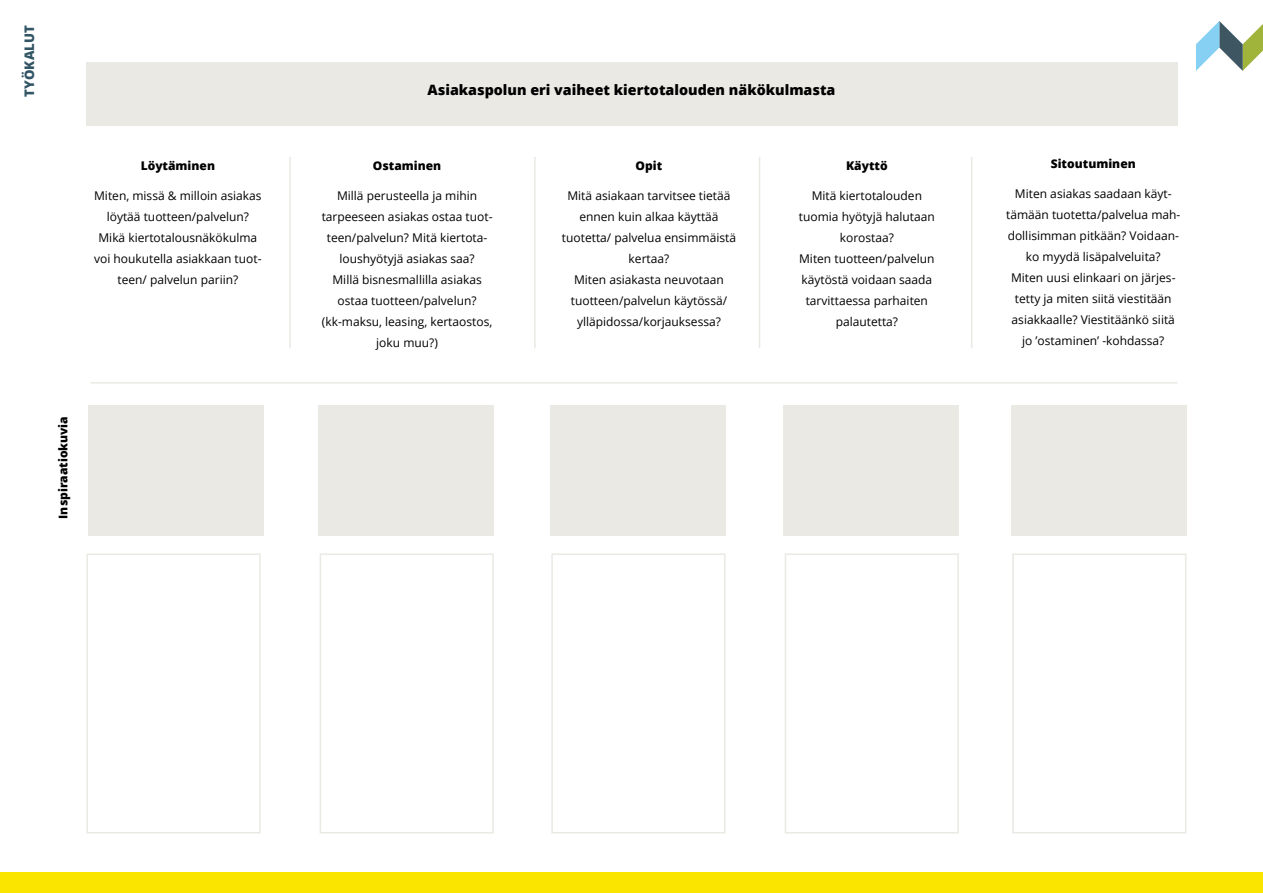
<style>
.page{position:relative;width:1263px;height:893px;background:#fff}
.page>*{position:absolute;margin:0;border:0;box-sizing:border-box;transform-origin:0 0}
.t1{font:800 14.25px "Open Sans";color:#000}
.t2{font:800 13.2px "Open Sans";color:#325565}
.t3{font:12px/21px "Open Sans";color:#000;text-align:center}
.t4{font:800 12px "Open Sans";color:#000}
</style>
<div class="page">
<div style="left:88px;top:405px;width:176px;height:131px;background:#eae9e3"></div>
<div style="left:319px;top:405px;width:175px;height:131px;background:#eae9e3"></div>
<div style="left:550px;top:405px;width:175px;height:131px;background:#eae9e3"></div>
<div style="left:784px;top:405px;width:175px;height:131px;background:#eae9e3"></div>
<div style="left:1011px;top:405px;width:175px;height:131px;background:#eae9e3"></div>
<div style="left:86px;top:553px;width:175px;height:280px;border:2px solid #eae9e3"></div>
<div style="left:320px;top:553px;width:174px;height:280px;border:2px solid #eae9e3"></div>
<div style="left:551px;top:553px;width:174px;height:280px;border:2px solid #eae9e3"></div>
<div style="left:785px;top:553px;width:174px;height:280px;border:2px solid #eae9e3"></div>
<div style="left:1012px;top:553px;width:174px;height:280px;border:2px solid #eae9e3"></div>
<div style="left:86px;top:62px;width:1091px;height:63px;background:#eae9e3"></div>
<hr style="left:534px;top:157px;width:2px;height:191px;background:#eae9e3">
<hr style="left:91px;top:382px;width:1086px;height:2px;background:#eae9e3">
<hr style="left:289px;top:157px;width:2px;height:191px;background:#eae9e3">
<hr style="left:759px;top:157px;width:1px;height:191px;background:#eae9e3">
<hr style="left:971px;top:157px;width:1px;height:191px;background:#eae9e3">
<div style="left:0;top:872px;width:1263px;height:21px;background:#f9e500"></div>
<svg style="left:1196px;top:21px;width:67px;height:50px"></svg>
<p class="t2" style="left:19px;top:97px;width:73px;rotate:-90deg">TYÖKALUT</p>
<p class="t4" style="left:141px;top:156px;width:76px">Löytäminen</p>
<p class="t3" style="left:94px;top:185px;width:169px">Miten, missä &amp; milloin asiakas löytää tuotteen/palvelun?<br>Mikä kiertotalousnäkökulma voi houkutella asiakkaan tuot&shy;teen/ palvelun pariin?</p>
<p class="t4" style="left:54px;top:519px;width:104px;rotate:-90deg">Inspiraatiokuvia</p>
<p class="t1" style="left:427px;top:79px;width:410px">Asiakaspolun eri vaiheet kiertotalouden näkökulmasta</p>
<p class="t4" style="left:373px;top:157px;width:70px">Ostaminen</p>
<p class="t3" style="left:322px;top:185px;width:172px">Millä perusteella ja mihin tarpeeseen asiakas ostaa tuot&shy;teen/palvelun? Mitä kiertota&shy;loushyötyjä asiakas saa?<br>Millä bisnesmallilla asiakas ostaa tuotteen/palvelun? (kk-maksu, leasing, kertaostos, joku muu?)</p>
<p class="t4" style="left:636px;top:157px;width:28px">Opit</p>
<p class="t3" style="left:562px;top:185px;width:176px">Mitä asiakaan tarvitsee tietää ennen kuin alkaa käyttää tuotetta/ palvelua ensimmäistä kertaa?<br>Miten asiakasta neuvotaan tuotteen/palvelun käytössä/ ylläpidossa/korjauksessa?</p>
<p class="t4" style="left:846px;top:157px;width:43px">Käyttö</p>
<p class="t3" style="left:799px;top:185px;width:138px">Mitä kiertotalouden tuomia hyötyjä halutaan korostaa?<br>Miten tuotteen/palvelun käytöstä voidaan saada tarvittaessa parhaiten palautetta?</p>
<p class="t4" style="left:1051px;top:154px;width:86px">Sitoutuminen</p>
<p class="t3" style="left:1006px;top:182px;width:176px">Miten asiakas saadaan käyt&shy;tämään tuotetta/palvelua mah&shy;dollisimman pitkään? Voidaan&shy;ko myydä lisäpalveluita?<br>Miten uusi elinkaari on järjes&shy;tetty ja miten siitä viestitään asiakkaalle? Viestitäänkö siitä jo ’ostaminen’ -kohdassa?</p>
</div>
